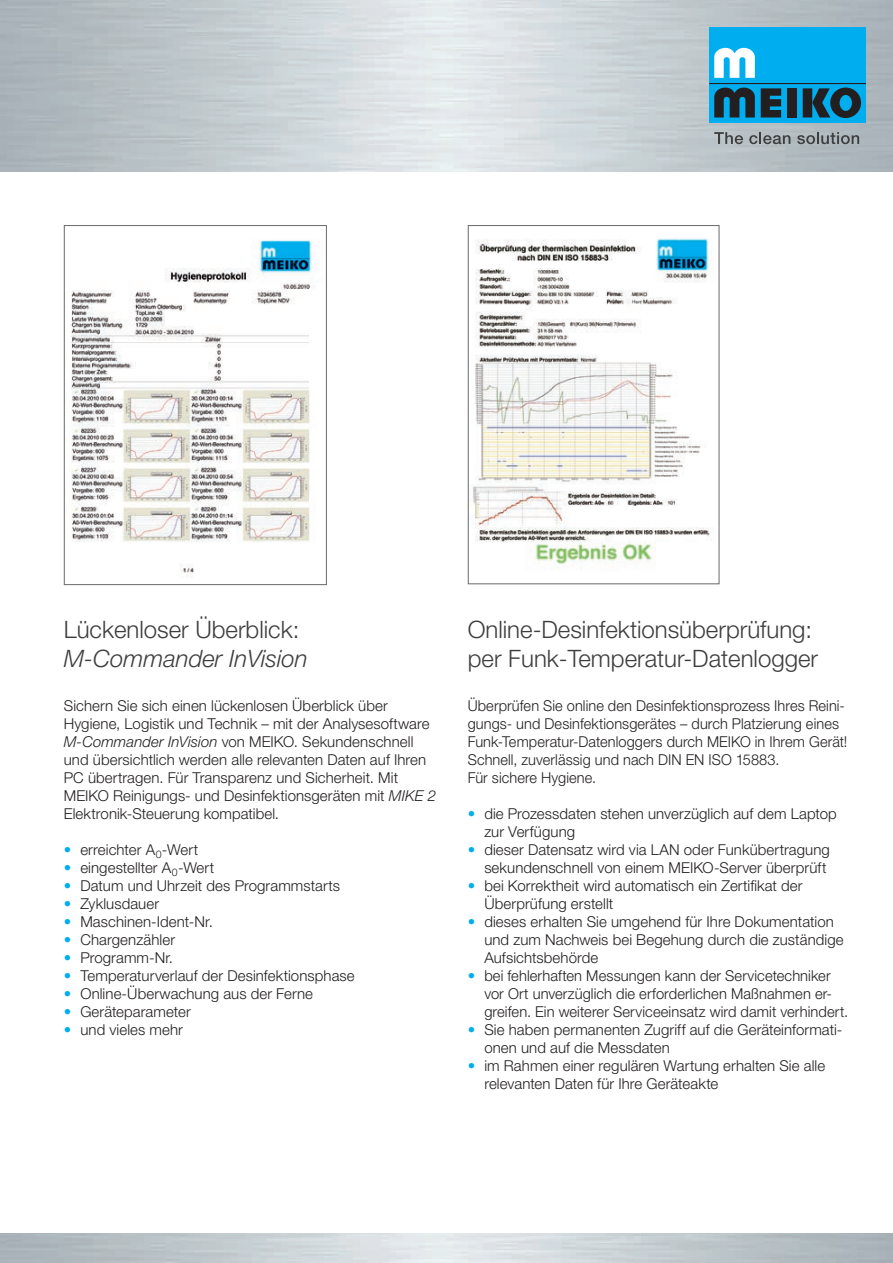
<style>
.page{position:relative;width:893px;height:1263px;background:#fff}
.page>*{position:absolute;margin:0;border:0;box-sizing:border-box;transform-origin:0 0}
.t1{font:300 24px/28.8px "Helvetica Neue LT Pro";color:#3e3e3f}
.t2{font:italic 300 24px "Helvetica Neue LT Pro";color:#3e3e3f}
.t3{font:300 15px/18px "Helvetica Neue LT Pro";letter-spacing:.005em;color:#231f20}
.s1{font-style:italic}
.s2{color:#00aeef}
</style>
<div class="page">
<div style="left:709px;top:27px;width:157px;height:96px;background:#00aeef"></div>
<svg style="left:761px;top:88px;width:20px;height:29px"></svg>
<div style="left:787px;top:88px;width:10px;height:29px;background:#231f20"></div>
<svg style="left:803px;top:88px;width:58px;height:30px"></svg>
<hr style="left:709px;top:83px;width:157px;height:1px;background:#231f20">
<svg style="left:714px;top:48px;width:41px;height:30px"></svg>
<svg style="left:714px;top:88px;width:41px;height:29px"></svg>
<svg style="left:714px;top:132px;width:29px;height:12px"></svg>
<svg style="left:749px;top:132px;width:41px;height:12px"></svg>
<svg style="left:797px;top:132px;width:62px;height:12px"></svg>
<img style="left:472px;top:238px;width:242px;height:332px">
<div style="left:468px;top:225px;width:252px;height:359px;border:1px solid #6c6d70"></div>
<img style="left:71px;top:240px;width:247px;height:338px">
<div style="left:64px;top:225px;width:263px;height:360px;border:1px solid #6c6d70"></div>
<h1 class="t1" style="left:64px;top:615px;width:237px">Lückenloser Überblick:</h1>
<h1 class="t2" style="left:64px;top:644px;width:246px">M-Commander InVision</h1>
<h1 class="t1" style="left:468px;top:615px;width:352px">Online-Desinfektionsüberprüfung: per Funk-Temperatur-Datenlogger</h1>
<p class="t3" style="left:64px;top:696px;width:374px">Sichern Sie sich einen lückenlosen Überblick über Hygiene, Logistik und Technik – mit der Analysesoftware <span class="s1">M-Commander InVision</span> von MEIKO. Sekundenschnell und übersichtlich werden alle relevanten Daten auf Ihren PC übertragen. Für Transparenz und Sicherheit. Mit MEIKO Reinigungs- und Desinfektionsgeräten mit <span class="s1">MIKE 2<br></span>Elektronik-Steuerung kompatibel.</p>
<p class="t3" style="left:468px;top:696px;width:381px">Überprüfen Sie online den Desinfektionsprozess Ihres Reini&shy;gungs- und Desinfektionsgerätes – durch Platzierung eines Funk-Temperatur-Datenloggers durch MEIKO in Ihrem Gerät!<br>Schnell, zuverlässig und nach DIN EN ISO 15883.<br>Für sichere Hygiene.</p>
<p class="t3" style="left:64px;top:840px;width:136px"><span class="s2">•</span> erreichter A<sub>0</sub>-Wert</p>
<p class="t3" style="left:64px;top:858px;width:152px"><span class="s2">•</span> eingestellter A<sub>0</sub>-Wert</p>
<p class="t3" style="left:64px;top:876px;width:278px"><span class="s2">•</span> Datum und Uhrzeit des Programmstarts</p>
<p class="t3" style="left:64px;top:894px;width:97px"><span class="s2">•</span> Zyklusdauer</p>
<p class="t3" style="left:64px;top:912px;width:151px"><span class="s2">•</span> Maschinen-Ident-Nr.</p>
<p class="t3" style="left:64px;top:930px;width:113px"><span class="s2">•</span> Chargenzähler</p>
<p class="t3" style="left:64px;top:948px;width:111px"><span class="s2">•</span> Programm-Nr.</p>
<p class="t3" style="left:64px;top:966px;width:292px"><span class="s2">•</span> Temperaturverlauf der Desinfektionsphase</p>
<p class="t3" style="left:64px;top:984px;width:251px"><span class="s2">•</span> Online-Überwachung aus der Ferne</p>
<p class="t3" style="left:64px;top:1002px;width:129px"><span class="s2">•</span> Geräteparameter</p>
<p class="t3" style="left:64px;top:1020px;width:121px"><span class="s2">•</span> und vieles mehr</p>
<p class="t3" style="left:484px;top:804px;width:354px;text-indent:-17px"><span class="s2">•</span> die Prozessdaten stehen unverzüglich auf dem Laptop zur Verfügung</p>
<p class="t3" style="left:468px;top:840px;width:364px;text-align:right"><span class="s2">•</span> dieser Datensatz wird via LAN oder Funkübertragung sekundenschnell von einem MEIKO-Server überprüft</p>
<p class="t3" style="left:484px;top:876px;width:320px;text-indent:-17px"><span class="s2">•</span> bei Korrektheit wird automatisch ein Zertifikat der<br>Überprüfung erstellt</p>
<p class="t3" style="left:484px;top:912px;width:361px;text-indent:-17px"><span class="s2">•</span> dieses erhalten Sie umgehend für Ihre Dokumentation und zum Nachweis bei Begehung durch die zuständige<br>Aufsichtsbehörde</p>
<p class="t3" style="left:484px;top:966px;width:365px;text-indent:-17px"><span class="s2">•</span> bei fehlerhaften Messungen kann der Servicetechniker vor Ort unverzüglich die erforderlichen Maßnahmen er&shy;greifen. Ein weiterer Serviceeinsatz wird damit verhindert.</p>
<p class="t3" style="left:484px;top:1020px;width:359px;text-indent:-17px"><span class="s2">•</span> Sie haben permanenten Zugriff auf die Geräteinformati&shy;onen und auf die Messdaten</p>
<p class="t3" style="left:484px;top:1056px;width:342px;text-indent:-17px"><span class="s2">•</span> im Rahmen einer regulären Wartung erhalten Sie alle relevanten Daten für Ihre Geräteakte</p>
</div>
